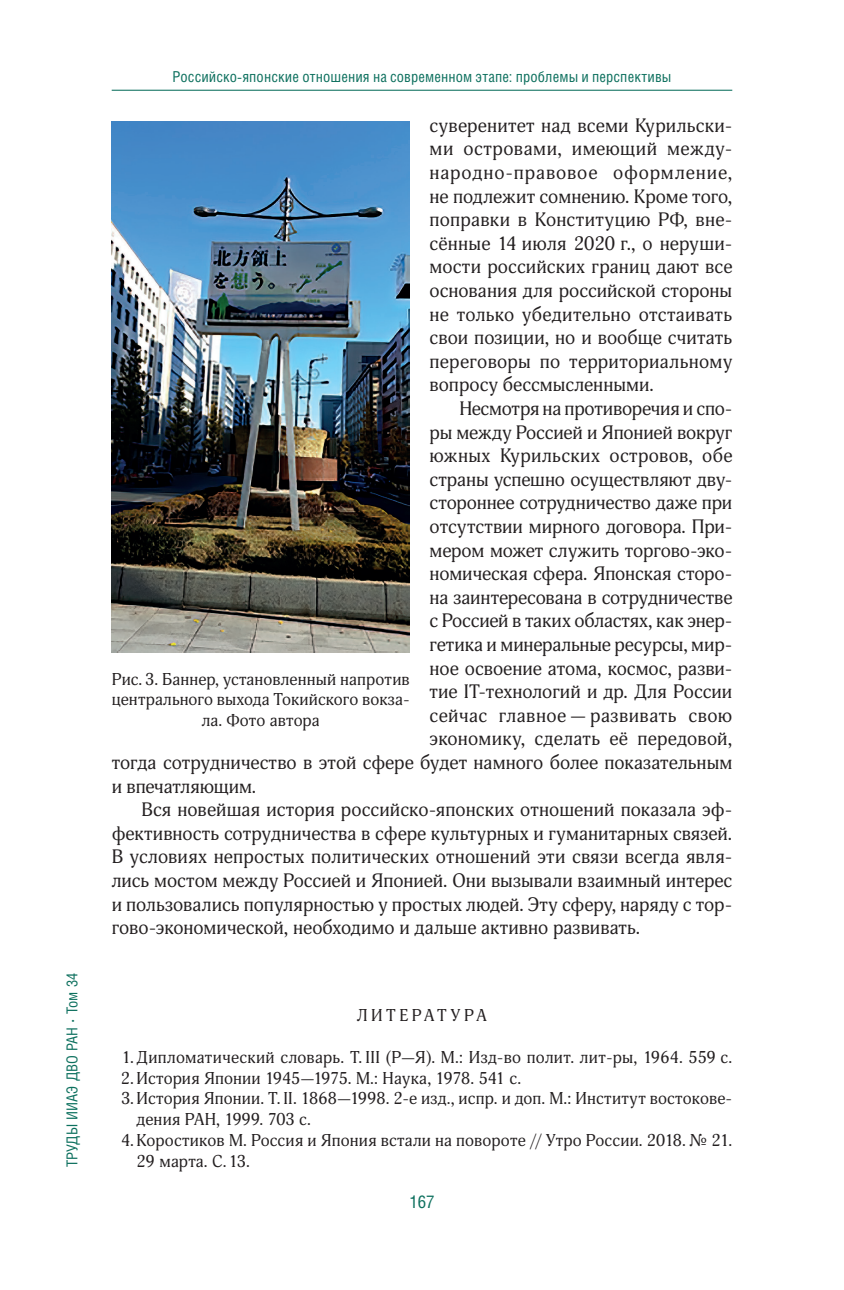
<style>
.page{position:relative;width:844px;height:1290px;background:#fff}
.page>*{position:absolute;margin:0;border:0;box-sizing:border-box;transform-origin:0 0}
.t1{font:19.07px/23.6px "Adonis C";letter-spacing:.005em;color:#231f20;text-align:justify}
.t2{font:19.07px "Adonis C";letter-spacing:.025em;color:#231f20}
.t3{font:17.5px "Helios Cond C";color:#0d705e}
.t4{font:16.8px/20.5px "Adonis C";letter-spacing:.01em;color:#231f20;text-align:center}
.t5{font:16.8px "Adonis C";letter-spacing:.21em;color:#231f20}
.t6{font:15.05px "Helios Cond C";letter-spacing:.005em;color:#0d705e}
.s1{font-family:"Cambria"}
</style>
<div class="page">
<img style="left:112px;top:122px;width:297px;height:530px">
<hr style="left:112px;top:90px;width:620px;height:1px;background:#0d705e">
<p class="t6" style="left:63px;top:1167px;width:196px;rotate:-90deg">ТРУДЫ ИИАЭ ДВО РАН <span class="s1">·</span> Том 34</p>
<p class="t6" style="left:172px;top:68px;width:500px">Российско-японские отношения на современном этапе: проблемы и перспективы</p>
<p class="t1" style="left:429px;top:114px;width:304px">суверенитет над всеми Курильски&shy;ми островами, имеющий между&shy;народно-правовое оформление, не подлежит сомнению. Кроме того, поправки в Конституцию РФ, вне&shy;сённые 14 июля 2020 г., о неруши&shy;мости российских границ дают все основания для российской стороны не только убедительно отстаивать свои позиции, но и вообще считать переговоры по территориальному вопросу бессмысленными.</p>
<p class="t1" style="left:459px;top:397px;width:272px">Несмотря на противоречия и спо-</p>
<p class="t1" style="left:429px;top:420px;width:304px">ры между Россией и Японией вокруг</p>
<p class="t1" style="left:429px;top:444px;width:304px">южных Курильских островов, обе</p>
<p class="t1" style="left:429px;top:468px;width:304px">страны успешно осуществляют дву-</p>
<p class="t1" style="left:429px;top:491px;width:304px">стороннее сотрудничество даже при</p>
<p class="t1" style="left:429px;top:515px;width:304px">отсутствии мирного договора. При-</p>
<p class="t1" style="left:429px;top:538px;width:304px">мером может служить торгово-эко-</p>
<p class="t1" style="left:429px;top:562px;width:304px">номическая сфера. Японская сторо-</p>
<p class="t1" style="left:429px;top:586px;width:304px">на заинтересована в сотрудничестве</p>
<p class="t1" style="left:429px;top:609px;width:304px">с Россией в таких областях, как энер-</p>
<p class="t1" style="left:429px;top:633px;width:304px">гетика и минеральные ресурсы, мир-</p>
<p class="t1" style="left:429px;top:656px;width:304px">ное освоение атома, космос, разви-</p>
<p class="t1" style="left:429px;top:680px;width:304px">тие IT-технологий и др. Для России</p>
<p class="t2" style="left:429px;top:704px;width:304px">сейчас главное — развивать свою</p>
<p class="t1" style="left:429px;top:727px;width:304px">экономику, сделать её передовой,</p>
<p class="t1" style="left:112px;top:751px;width:622px">тогда сотрудничество в этой сфере будет намного более показательным</p>
<p class="t1" style="left:112px;top:774px;width:146px">и впечатляющим.</p>
<p class="t1" style="left:141px;top:798px;width:592px">Вся новейшая история российско-японских отношений показала эф-</p>
<p class="t1" style="left:112px;top:821px;width:622px">фективность сотрудничества в сфере культурных и гуманитарных связей.</p>
<p class="t1" style="left:112px;top:845px;width:622px">В условиях непростых политических отношений эти связи всегда явля-</p>
<p class="t1" style="left:112px;top:869px;width:622px">лись мостом между Россией и Японией. Они вызывали взаимный интерес</p>
<p class="t1" style="left:112px;top:892px;width:622px">и пользовались популярностью у простых людей. Эту сферу, наряду с тор-</p>
<p class="t1" style="left:112px;top:916px;width:530px">гово-экономической, необходимо и дальше активно развивать.</p>
<p class="t4" style="left:112px;top:669px;width:299px">Рис. 3. Баннер, установленный напротив центрального выхода Токийского вокза&shy;ла. Фото автора</p>
<p class="t5" style="left:357px;top:1006px;width:132px">ЛИТЕРАТУРА</p>
<p class="t4" style="left:122px;top:1047px;width:612px">1.Дипломатический словарь. Т. III (Р—Я). М.: Изд‑во полит. лит‑ры, 1964. 559 с.</p>
<p class="t4" style="left:121px;top:1068px;width:401px">2.История Японии 1945—1975. М.: Наука, 1978. 541 с.</p>
<p class="t4" style="left:121px;top:1088px;width:612px">3.История Японии. Т. II. 1868—1998. 2‑е изд., испр. и доп. М.: Институт востокове-</p>
<p class="t4" style="left:136px;top:1109px;width:176px">дения РАН, 1999. 703 с.</p>
<p class="t4" style="left:121px;top:1130px;width:612px">4.Коростиков М. Россия и Япония встали на повороте // Утро России. 2018. № 21.</p>
<p class="t4" style="left:136px;top:1151px;width:115px">29 марта. С.13.</p>
<p class="t3" style="left:409px;top:1191px;width:27px">167</p>
</div>
